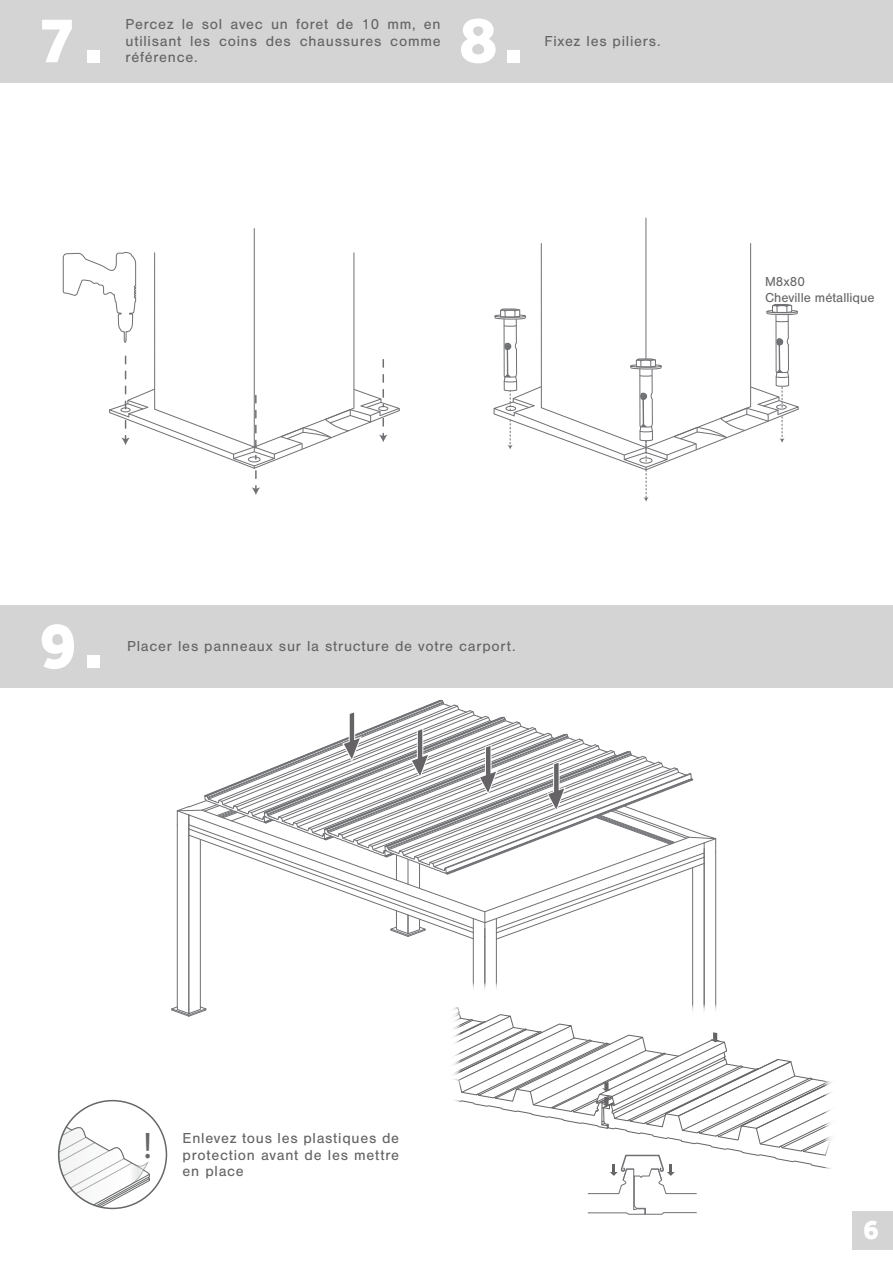
<style>
.page{position:relative;width:893px;height:1263px;background:#fff}
.page>*{position:absolute;margin:0;border:0;box-sizing:border-box;transform-origin:0 0}
.t1{font:800 67.5px "Effra";color:#fff}
.t2{font:37.05px "Myriad Pro";color:#656866}
.t3{font:800 28.5px "Effra";color:#fff}
.t4{font:15px/16.5px "Nimbus San";letter-spacing:.05em;color:#656365;text-align:justify}
.t5{font:13.5px/16.2px "Nimbus San";color:#656766}
</style>
<div class="page">
<div style="left:852px;top:1211px;width:41px;height:38px;background:#d5d4d5"></div>
<div style="left:0;top:0;width:893px;height:82px;background:#d5d4d5"></div>
<hr style="left:254px;top:228px;width:1px;height:219px;background:#6f7073">
<svg style="left:63px;top:252px;width:337px;height:243px"></svg>
<hr style="left:646px;top:218px;width:1px;height:229px;background:#6f7073">
<svg style="left:493px;top:242px;width:306px;height:260px"></svg>
<div style="left:0;top:606px;width:893px;height:82px;background:#d5d4d5"></div>
<svg style="left:171px;top:700px;width:661px;height:515px"></svg>
<svg style="left:471px;top:982px;width:28px;height:17px"></svg>
<svg style="left:689px;top:1004px;width:28px;height:17px"></svg>
<svg style="left:59px;top:1101px;width:91px;height:107px"></svg>
<div style="left:58px;top:1100px;width:109px;height:109px;border:2px solid #656866;border-radius:50%"></div>
<h1 class="t1" style="left:39px;top:-1px;width:66px">7.</h1>
<p class="t4" style="left:126px;top:16px;width:317px">Percez le sol avec un foret de 10 mm, en utilisant les coins des chaussures comme référence.</p>
<h1 class="t1" style="left:459px;top:-1px;width:66px">8.</h1>
<p class="t4" style="left:544px;top:33px;width:118px">Fixez les piliers.</p>
<p class="t5" style="left:765px;top:273px;width:111px">M8x80<br>Cheville métallique</p>
<h1 class="t1" style="left:39px;top:605px;width:66px">9.</h1>
<p class="t4" style="left:127px;top:638px;width:390px">Placer les panneaux sur la structure de votre carport.</p>
<h2 class="t2" style="left:143px;top:1123px;width:10px">!</h2>
<p class="t4" style="left:183px;top:1130px;width:218px">Enlevez tous les plastiques de protection avant de les mettre en place</p>
<h3 class="t3" style="left:863px;top:1213px;width:17px">6</h3>
</div>
